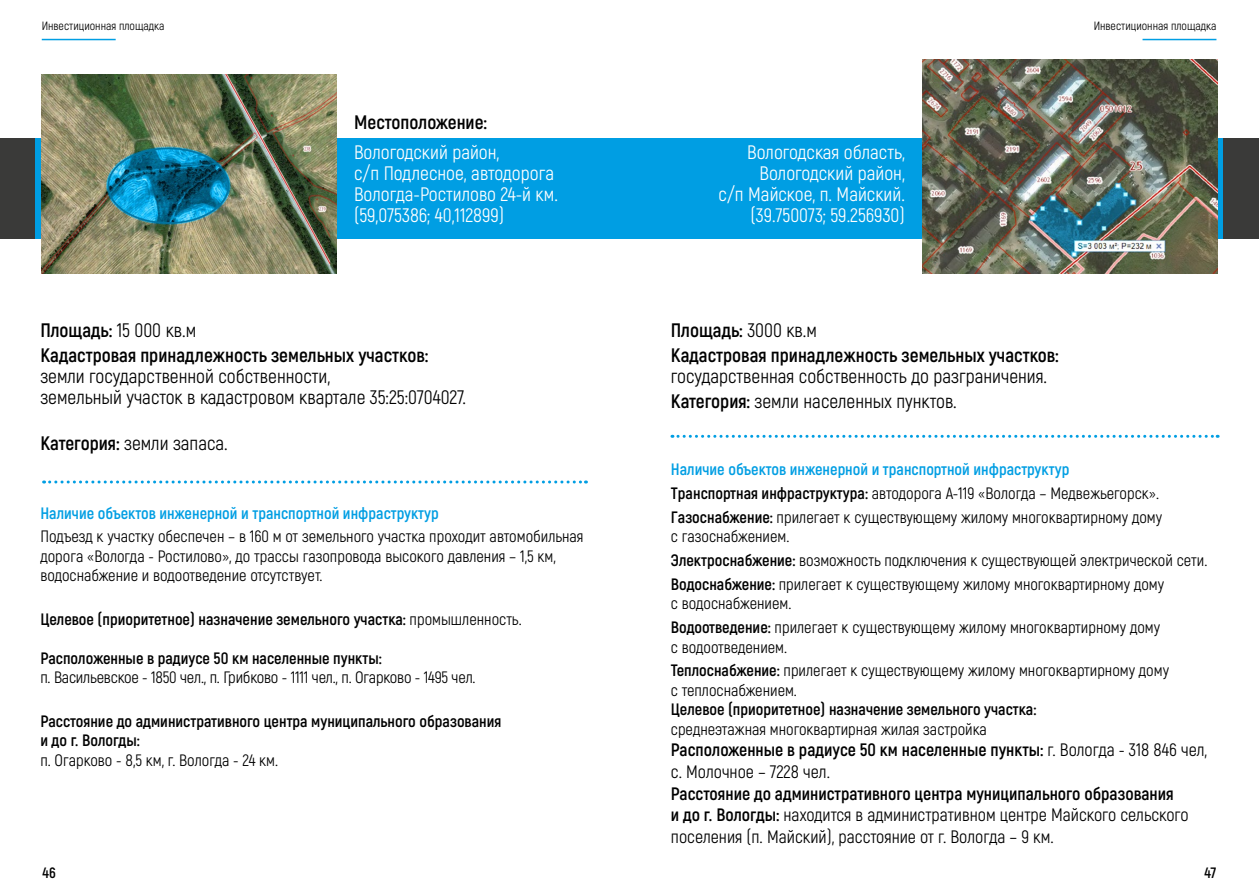
<style>
.page{position:relative;width:1259px;height:893px;background:#fff}
.page>*{position:absolute;margin:0;border:0;box-sizing:border-box;transform-origin:0 0}
.t1{font:19.5px/25.2px "Akrobat";color:#000}
.t2{font:19.5px/21px "Akrobat";color:#fff;text-align:right}
.t3{font:700 19.5px/25.2px "Akrobat";color:#000}
.t4{font:18px/21.6px "Akrobat";color:#000}
.t5{font:700 18px/21.6px "Akrobat";color:#000}
.t6{font:16.5px/23.7px "Akrobat";color:#000}
.t7{font:700 16.5px/19.5px "Akrobat";color:#000}
.t8{font:700 16.5px "Akrobat";color:#009ee3}
.t9{font:700 15px "Akrobat";color:#000}
.t10{font:12px "Akrobat";color:#000}
.s1{font-weight:400}
.s2{font-weight:700}
.s3{font-weight:700;color:#009ee3}
</style>
<div class="page">
<div style="left:629px;top:138px;width:630px;height:101px;background:#009ee3"></div>
<img style="left:923px;top:60px;width:294px;height:213px">
<hr style="left:1142px;top:39px;width:74px;height:1px;background:#009ee3">
<div style="left:1224px;top:138px;width:35px;height:101px;background:#3a3a39"></div>
<svg style="left:672px;top:435px;width:546px;height:3px"></svg>
<div style="left:0;top:138px;width:629px;height:101px;background:#009ee3"></div>
<div style="left:0;top:138px;width:34px;height:101px;background:#3a3a39"></div>
<hr style="left:42px;top:39px;width:74px;height:1px;background:#009ee3">
<svg style="left:44px;top:480px;width:542px;height:3px"></svg>
<img style="left:42px;top:74px;width:294px;height:199px">
<p class="t10" style="left:42px;top:19px;width:124px">Инвестиционная площадка</p>
<p class="t3" style="left:354px;top:110px;width:134px">Местоположение:</p>
<p class="t2" style="left:354px;top:141px;width:205px;text-align:left">Вологодский район,<br>с/п Подлесное, автодорога<br>Вологда-Ростилово 24-й км. (59,075386; 40,112899)</p>
<p class="t3" style="left:40px;top:317px;width:389px">Площадь: <span class="s1">15 000 кв.м<br></span>Кадастровая принадлежность земельных участков:</p>
<p class="t1" style="left:40px;top:366px;width:427px;line-height:21px">земли государственной собственности,<br>земельный участок в кадастровом квартале 35:25:0704027.</p>
<p class="t1" style="left:40px;top:431px;width:189px"><span class="s2">Категория:</span> земли запаса.</p>
<p class="t8" style="left:40px;top:503px;width:400px">Наличие объектов инженерной и транспортной инфраструктур</p>
<p class="t6" style="left:40px;top:527px;width:545px;line-height:19.5px">Подъезд к участку обеспечен – в 160 м от земельного участка проходит автомобильная дорога «Вологда - Ростилово», до трассы газопровода высокого давления – 1,5 км, водоснабжение и водоотведение отсутствует.</p>
<p class="t7" style="left:40px;top:609px;width:483px">Целевое (приоритетное) назначение земельного участка: <span class="s1">промышленность.</span></p>
<p class="t7" style="left:40px;top:648px;width:343px">Расположенные в радиусе 50 км населенные пункты:</p>
<p class="t6" style="left:40px;top:666px;width:437px">п. Васильевское - 1850 чел., п. Грибково - 1111 чел., п. Огарково - 1495 чел.</p>
<p class="t7" style="left:40px;top:711px;width:462px">Расстояние до административного центра муниципального образования и до г. Вологды:</p>
<p class="t6" style="left:40px;top:748px;width:239px">п. Огарково - 8,5 км, г. Вологда - 24 км.</p>
<p class="t10" style="left:1093px;top:19px;width:124px">Инвестиционная площадка</p>
<p class="t2" style="left:718px;top:142px;width:188px">Вологодская область,<br>Вологодский район,<br>с/п Майское, п. Майский. (39.750073; 59.256930)</p>
<p class="t3" style="left:671px;top:317px;width:389px">Площадь: <span class="s1">3000 кв.м<br></span>Кадастровая принадлежность земельных участков:</p>
<p class="t1" style="left:671px;top:364px;width:378px">государственная собственность до разграничения.<br><span class="s2">Категория:</span> земли населенных пунктов.</p>
<p class="t6" style="left:671px;top:458px;width:493px"><span class="s3">Наличие объектов инженерной и транспортной инфраструктур<br></span><span class="s2">Транспортная инфраструктура:</span> автодорога А-119 «Вологда – Медвежьегорск».<br><span class="s2">Газоснабжение:</span> прилегает к существующему жилому многоквартирному дому</p>
<p class="t6" style="left:671px;top:525px;width:538px">с газоснабжением.<br><span class="s2">Электроснабжение:</span> возможность подключения к существующей электрической сети.<br><span class="s2">Водоснабжение:</span> прилегает к существующему жилому многоквартирному дому</p>
<p class="t6" style="left:671px;top:592px;width:491px">с водоснабжением.<br><span class="s2">Водоотведение:</span> прилегает к существующему жилому многоквартирному дому</p>
<p class="t6" style="left:671px;top:635px;width:500px">с водоотведением.<br><span class="s2">Теплоснабжение:</span> прилегает к существующему жилому многоквартирному дому</p>
<p class="t6" style="left:671px;top:678px;width:128px">с теплоснабжением.</p>
<p class="t7" style="left:671px;top:700px;width:367px">Целевое (приоритетное) назначение земельного участка:</p>
<p class="t6" style="left:671px;top:717px;width:317px">среднеэтажная многоквартирная жилая застройка</p>
<p class="t5" style="left:671px;top:739px;width:538px">Расположенные в радиусе 50 км населенные пункты: <span class="s1">г. Вологда - 318 846 чел, с. Молочное – 7228 чел.</span></p>
<p class="t4" style="left:671px;top:782px;width:519px"><span class="s2">Расстояние до административного центра муниципального образования<br>и до г. Вологды:</span> находится в административном центре Майского сельского поселения (п. Майский), расстояние от г. Вологда – 9 км.</p>
<p class="t9" style="left:43px;top:863px;width:15px">46</p>
<p class="t9" style="left:1204px;top:863px;width:13px">47</p>
</div>
